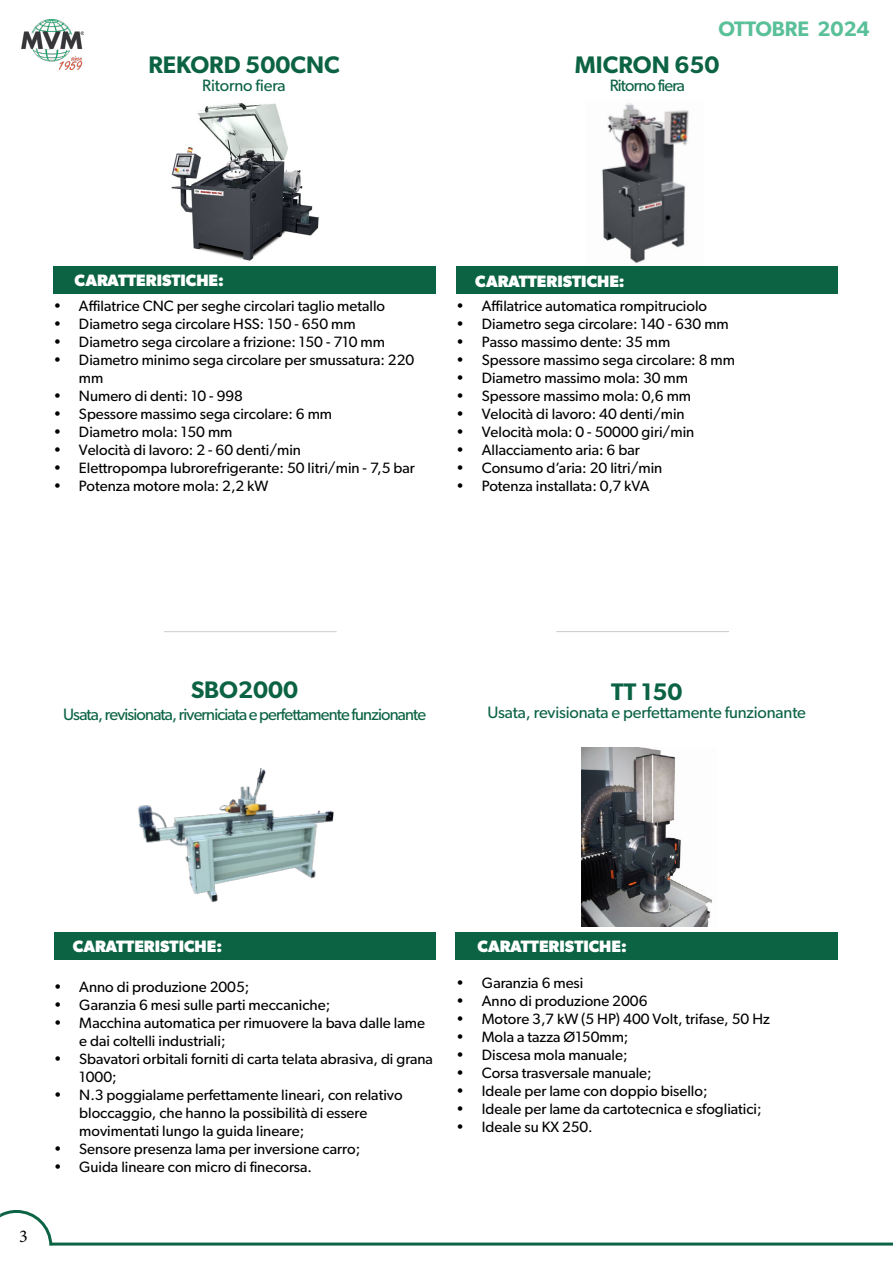
<style>
.page{position:relative;width:893px;height:1263px;background:#fff}
.page>*{position:absolute;margin:0;border:0;box-sizing:border-box;transform-origin:0 0}
.t1{font:600 24px "Gibson";color:#0c6344}
.t2{font:600 21px "Gibson";color:#5ac099}
.t3{font:18px "Minion Pro";color:#000}
.t4{font:16.5px "Gibson";letter-spacing:-.05em;color:#0c6344}
.t5{font:700 16.5px "Gibson";color:#fff}
.t6{font:16.5px "Gibson";letter-spacing:-.01em;color:#0c6344}
.t7{font:15px/18px "Gibson";color:#000}
</style>
<div class="page">
<img style="left:21px;top:19px;width:63px;height:51px">
<hr style="left:164px;top:631px;width:173px;height:1px;background:#cbcbcb">
<hr style="left:556px;top:631px;width:173px;height:1px;background:#cbcbcb">
<hr style="left:51px;top:1242px;width:842px;height:3px;background:#0d6444">
<svg style="left:0;top:1210px;width:54px;height:36px"></svg>
<img style="left:171px;top:103px;width:148px;height:158px">
<div style="left:53px;top:266px;width:382px;height:27px;background:#0c6344"></div>
<img style="left:601px;top:103px;width:88px;height:160px">
<div style="left:456px;top:266px;width:382px;height:28px;background:#0c6344"></div>
<img style="left:138px;top:768px;width:196px;height:134px">
<div style="left:54px;top:932px;width:382px;height:28px;background:#0c6344"></div>
<img style="left:581px;top:747px;width:131px;height:179px">
<div style="left:456px;top:932px;width:382px;height:28px;background:#0c6344"></div>
<h1 class="t1" style="left:148px;top:51px;width:193px">REKORD 500CNC</h1>
<p class="t6" style="left:202px;top:75px;width:85px">Ritorno fiera</p>
<h2 class="t2" style="left:719px;top:16px;width:152px">OTTOBRE 2024</h2>
<h1 class="t1" style="left:575px;top:51px;width:146px">MICRON 650</h1>
<p class="t4" style="left:610px;top:76px;width:77px">Ritorno fiera</p>
<p class="t5" style="left:75px;top:270px;width:151px">CARATTERISTICHE:</p>
<p class="t7" style="left:53px;top:296px;width:333px">• Affilatrice CNC per seghe circolari taglio metallo</p>
<p class="t7" style="left:53px;top:314px;width:304px">• Diametro sega circolare HSS: 150 - 650 mm</p>
<p class="t7" style="left:53px;top:332px;width:333px">• Diametro sega circolare a frizione: 150 - 710 mm</p>
<p class="t7" style="left:79px;top:350px;width:337px;text-indent:-26px">• Diametro minimo sega circolare per smussatura: 220 mm</p>
<p class="t7" style="left:53px;top:386px;width:191px">• Numero di denti: 10 - 998</p>
<p class="t7" style="left:53px;top:404px;width:280px">• Spessore massimo sega circolare: 6 mm</p>
<p class="t7" style="left:53px;top:422px;width:181px">• Diametro mola: 150 mm</p>
<p class="t7" style="left:53px;top:440px;width:249px">• Velocità di lavoro: 2 - 60 denti/min</p>
<p class="t7" style="left:53px;top:458px;width:363px">• Elettropompa lubrorefrigerante: 50 litri/min - 7,5 bar</p>
<p class="t7" style="left:53px;top:476px;width:217px">• Potenza motore mola: 2,2 kW</p>
<p class="t5" style="left:475px;top:271px;width:151px">CARATTERISTICHE:</p>
<p class="t7" style="left:456px;top:297px;width:252px">• Affilatrice automatica rompitruciolo</p>
<p class="t7" style="left:456px;top:315px;width:274px">• Diametro sega circolare: 140 - 630 mm</p>
<p class="t7" style="left:456px;top:333px;width:216px">• Passo massimo dente: 35 mm</p>
<p class="t7" style="left:456px;top:351px;width:280px">• Spessore massimo sega circolare: 8 mm</p>
<p class="t7" style="left:456px;top:369px;width:233px">• Diametro massimo mola: 30 mm</p>
<p class="t7" style="left:456px;top:387px;width:236px">• Spessore massimo mola: 0,6 mm</p>
<p class="t7" style="left:456px;top:405px;width:230px">• Velocità di lavoro: 40 denti/min</p>
<p class="t7" style="left:456px;top:423px;width:239px">• Velocità mola: 0 - 50000 giri/min</p>
<p class="t7" style="left:456px;top:441px;width:185px">• Allacciamento aria: 6 bar</p>
<p class="t7" style="left:456px;top:459px;width:208px">• Consumo d’aria: 20 litri/min</p>
<p class="t7" style="left:456px;top:477px;width:195px">• Potenza installata: 0,7 kVA</p>
<h1 class="t1" style="left:191px;top:676px;width:109px">SBO2000</h1>
<p class="t4" style="left:63px;top:704px;width:365px">Usata, revisionata, riverniciata e perfettamente funzionante</p>
<h1 class="t1" style="left:611px;top:677px;width:73px">TT 150</h1>
<p class="t6" style="left:487px;top:703px;width:320px">Usata, revisionata e perfettamente funzionante</p>
<p class="t3" style="left:19px;top:1225px;width:10px">3</p>
<p class="t5" style="left:73px;top:936px;width:151px">CARATTERISTICHE:</p>
<p class="t7" style="left:54px;top:978px;width:197px">• Anno di produzione 2005;</p>
<p class="t7" style="left:54px;top:996px;width:278px">• Garanzia 6 mesi sulle parti meccaniche;</p>
<p class="t7" style="left:79px;top:1014px;width:347px;text-indent:-26px">• Macchina automatica per rimuovere la bava dalle lame e dai coltelli industriali;</p>
<p class="t7" style="left:79px;top:1050px;width:355px;text-indent:-26px">• Sbavatori orbitali forniti di carta telata abrasiva, di grana<br>1000;</p>
<p class="t7" style="left:79px;top:1086px;width:325px;text-indent:-26px">• N.3 poggialame perfettamente lineari, con relativo bloccaggio, che hanno la possibilità di essere movimentati lungo la guida lineare;</p>
<p class="t7" style="left:54px;top:1140px;width:308px">• Sensore presenza lama per inversione carro;</p>
<p class="t7" style="left:54px;top:1158px;width:260px">• Guida lineare con micro di finecorsa.</p>
<p class="t5" style="left:477px;top:937px;width:151px">CARATTERISTICHE:</p>
<p class="t7" style="left:456px;top:974px;width:129px">• Garanzia 6 mesi</p>
<p class="t7" style="left:456px;top:992px;width:193px">• Anno di produzione 2006</p>
<p class="t7" style="left:456px;top:1010px;width:315px">• Motore 3,7 kW (5 HP) 400 Volt, trifase, 50 Hz</p>
<p class="t7" style="left:456px;top:1028px;width:174px">• Mola a tazza Ø150mm;</p>
<p class="t7" style="left:456px;top:1046px;width:173px">• Discesa mola manuale;</p>
<p class="t7" style="left:456px;top:1064px;width:197px">• Corsa trasversale manuale;</p>
<p class="t7" style="left:456px;top:1082px;width:253px">• Ideale per lame con doppio bisello;</p>
<p class="t7" style="left:456px;top:1100px;width:307px">• Ideale per lame da cartotecnica e sfogliatici;</p>
<p class="t7" style="left:456px;top:1118px;width:138px">• Ideale su KX 250.</p>
</div>
